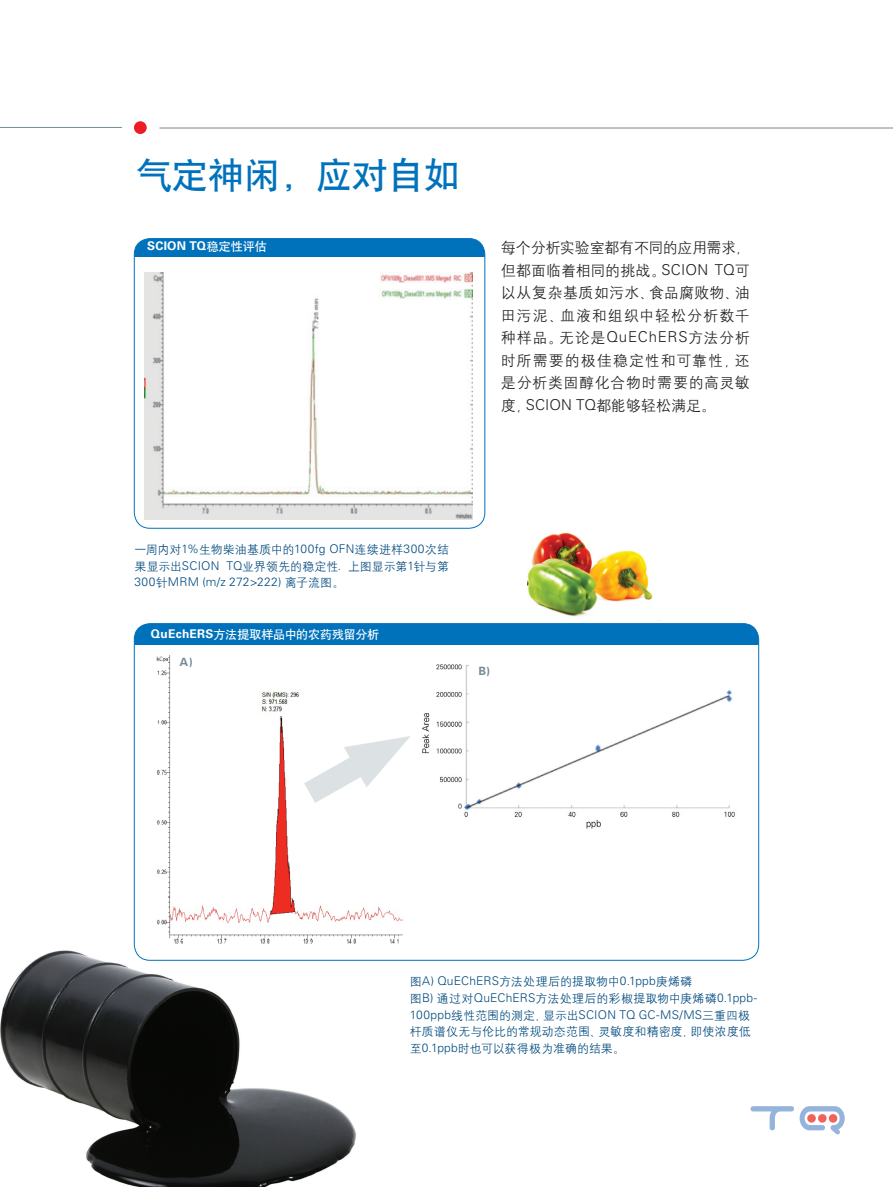
<style>
.page{position:relative;width:893px;height:1187px;background:#fff}
.page>*{position:absolute;margin:0;border:0;box-sizing:border-box;transform-origin:0 0}
.brochure_Headline{font:36px "H Yb 1 gj";color:#0072bc}
.brochure_body{font:15px/22.5px "H Yg 2 gj";letter-spacing:.04em;color:#231f20;text-align:justify}
.brochure_legend{font:12px/16.5px "H Yg 2 gj";color:#004a7f;text-align:justify}
.t1{font:300 12px "Univers LT Std";letter-spacing:.01em;color:#004a7f}
.t2{font:12px "H Yb 1 gj";letter-spacing:-.015em;color:#fff}
.t3{font:700 12px "Univers LT Std";letter-spacing:.015em;color:#fff}
.t4{font:700 12px "Univers";color:#738a95}
.s1{font-family:"H Yb 1 gj";font-weight:400}
.s2{font-family:"Univers LT Std";font-weight:300}
.s3{font-family:"Univers LT Std";font-weight:700}
.s4{font-family:"H Yg 2 gj";font-weight:400}
</style>
<div class="page">
<img style="left:0;top:944px;width:370px;height:242px">
<img style="left:527px;top:532px;width:126px;height:85px">
<div style="left:134px;top:623px;width:625px;height:337px;background:#fff;border-radius:16px"></div>
<div style="left:134px;top:623px;width:625px;height:21px;background:#0072bc"></div>
<img style="left:156px;top:655px;width:247px;height:288px">
<hr style="left:0;top:127px;width:122px;height:1px;background:#738a95">
<div style="left:134px;top:121px;width:13px;height:13px;background:#ee1d23;border-radius:50%"></div>
<hr style="left:159px;top:128px;width:734px;height:1px;background:#738a95">
<div style="left:134px;top:238px;width:351px;height:18px;background:#0072bc"></div>
<div style="left:134px;top:238px;width:351px;height:290px;border:1px solid #0072bc;border-radius:16px"></div>
<img style="left:144px;top:272px;width:328px;height:247px">
<svg style="left:750px;top:1106px;width:44px;height:24px"></svg>
<svg style="left:800px;top:1106px;width:45px;height:29px"></svg>
<img style="left:422px;top:664px;width:313px;height:165px">
<svg style="left:300px;top:724px;width:110px;height:91px"></svg>
<p class="brochure_Headline" style="left:136px;top:157px;width:326px">气定神闲，应对自如</p>
<p class="t3" style="left:147px;top:239px;width:121px">SCION TQ<span class="s1">稳定性评估</span></p>
<p class="brochure_body" style="left:501px;top:236px;width:250px">每个分析实验室都有不同的应用需求，但都面临着相同的挑战。<span class="s2">SCION TQ</span>可以从复杂基质如污水、食品腐败物、油田污泥、血液和组织中轻松分析数千种样品。无论是<span class="s2">QuEChERS</span>方法分析时所需要的极佳稳定性和可靠性，还是分析类固醇化合物时需要的高灵敏度，<span class="s2">SCION TQ</span>都能够轻松满足。</p>
<p class="brochure_legend" style="left:134px;top:541px;width:316px">一周内对<span class="s2">1%</span>生物柴油基质中的<span class="s2">100fg OFN</span>连续进样<span class="s2">300</span>次结果显示出<span class="s2">SCION TQ</span>业界领先的稳定性<span class="s2">.</span> 上图显示第<span class="s2">1</span>针与第<span class="s2">300</span>针<span class="s2">MRM (m/z 272&gt;222)</span> 离子流图。</p>
<p class="t2" style="left:151px;top:628px;width:230px"><span class="s3">QuEchERS</span>方法提取样品中的农药残留分析</p>
<p class="t4" style="left:180px;top:654px;width:15px">A)</p>
<p class="t4" style="left:478px;top:663px;width:13px">B)</p>
<p class="t1" style="left:410px;top:973px;width:284px"><span class="s4">图</span>A) QuEChERS<span class="s4">方法处理后的提取物中</span>0.1ppb<span class="s4">庚烯磷</span></p>
<p class="brochure_legend" style="left:410px;top:990px;width:349px;text-align:left">图<span class="s2">B)</span> 通过对<span class="s2">QuEChERS</span>方法处理后的彩椒提取物中庚烯磷<span class="s2">0.1ppb-100ppb</span>线性范围的测定，显示出<span class="s2">SCION TQ GC-MS/MS</span>三重四极杆质谱仪无与伦比的常规动态范围、灵敏度和精密度，即使浓度低至<span class="s2">0.1ppb</span>时也可以获得极为准确的结果。</p>
</div>
